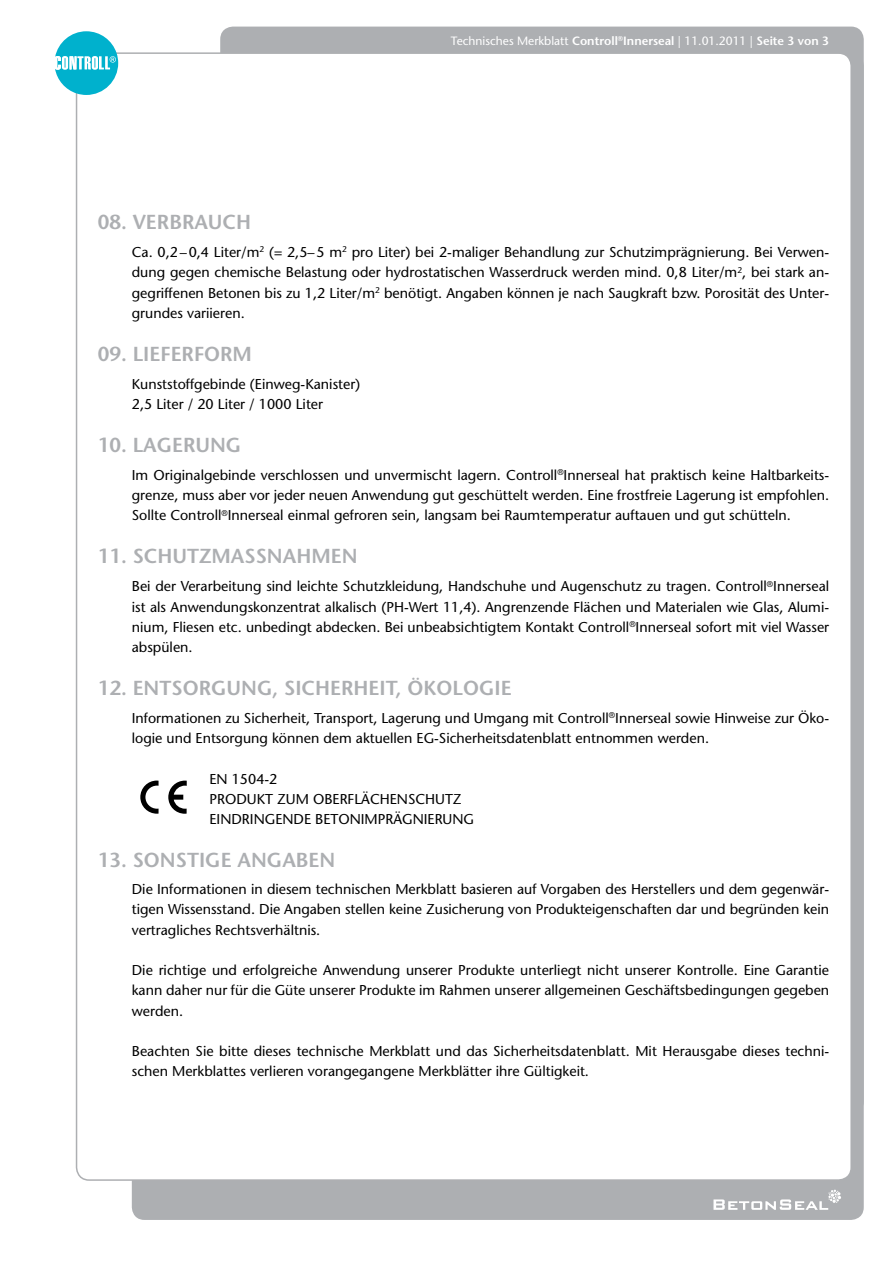
<style>
.page{position:relative;width:893px;height:1263px;background:#fff}
.page>*{position:absolute;margin:0;border:0;box-sizing:border-box;transform-origin:0 0}
.t1{font:600 20.25px "Stone Sans Std";color:#adafb2}
.t2{font:500 14.25px/20.2px "Stone Sans Std";color:#000;text-align:justify}
.t3{font:500 12px "Stone Sans Std";color:#fff}
.s1{font-weight:600}
</style>
<div class="page">
<div style="left:220px;top:27px;width:644px;height:1087px;background:#adafb2;border-radius:13px"></div>
<div style="left:132px;top:53px;width:732px;height:1167px;background:#adafb2;border-radius:13px"></div>
<div style="left:77px;top:53px;width:774px;height:1127px;background:#fff;border-radius:13px"></div>
<svg style="left:713px;top:1189px;width:128px;height:21px"></svg>
<svg style="left:55px;top:31px;width:63px;height:64px"></svg>
<svg style="left:168px;top:781px;width:19px;height:33px"></svg>
<svg style="left:140px;top:780px;width:19px;height:34px"></svg>
<p class="t3" style="left:451px;top:34px;width:380px">Technisches Merkblatt <span class="s1">CONTROLL</span><sup>®</sup><span class="s1">INNERSEAL</span> | 11.01.2011 | <span class="s1">SEITE 3 VON 3</span></p>
<h1 class="t1" style="left:98px;top:210px;width:155px">08. VERBRAUCH</h1>
<p class="t2" style="left:132px;top:242px;width:699px">Ca. 0,2–0,4 Liter/m<sup>2</sup> (= 2,5–5 m<sup>2</sup> pro Liter) bei 2-maliger Behandlung zur Schutzimprägnierung. Bei Verwen&shy;dung gegen chemische Belastung oder hydrostatischen Wasserdruck werden mind. 0,8 Liter/m<sup>2</sup>, bei stark an&shy;gegriffenen Betonen bis zu 1,2 Liter/m<sup>2</sup> benötigt. Angaben können je nach Saugkraft bzw. Porosität des Unter&shy;grundes variieren.</p>
<h1 class="t1" style="left:98px;top:342px;width:152px">09. LI EFERFORM</h1>
<p class="t2" style="left:132px;top:374px;width:230px">Kunststoffgebinde (Einweg-Kanister)<br>2,5 Liter / 20 Liter / 1000 Liter</p>
<h1 class="t1" style="left:98px;top:433px;width:145px">10. LAGERUNG</h1>
<p class="t2" style="left:132px;top:465px;width:699px">Im Originalgebinde verschlossen und unvermischt lagern. Controll<sup>®</sup>Innerseal hat praktisch keine Haltbarkeits&shy;grenze, muss aber vor jeder neuen Anwendung gut geschüttelt werden. Eine frostfreie Lagerung ist empfohlen.<br>Sollte Controll<sup>®</sup>Innerseal einmal gefroren sein, langsam bei Raumtemperatur auftauen und gut schütteln.</p>
<h1 class="t1" style="left:98px;top:544px;width:261px">11. SCHUTZMASSNAHM EN</h1>
<p class="t2" style="left:132px;top:576px;width:699px">Bei der Verarbeitung sind leichte Schutzkleidung, Handschuhe und Augenschutz zu tragen. Controll<sup>®</sup>Innerseal ist als Anwendungskonzentrat alkalisch (PH-Wert 11,4). Angrenzende Flächen und Materialen wie Glas, Alumi&shy;nium, Fliesen etc. unbedingt abdecken. Bei unbeabsichtigtem Kontakt Controll<sup>®</sup>Innerseal sofort mit viel Wasser abspülen.</p>
<h1 class="t1" style="left:98px;top:676px;width:415px">12. ENTSORGUNG, SICHERHEIT, ÖKOLOGI E</h1>
<p class="t2" style="left:132px;top:708px;width:699px">Informationen zu Sicherheit, Transport, Lagerung und Umgang mit Controll<sup>®</sup>Innerseal sowie Hinweise zur Öko&shy;logie und Entsorgung können dem aktuellen EG-Sicherheitsdatenblatt entnommen werden.</p>
<p class="t2" style="left:209px;top:769px;width:69px">EN 1504-2<br>Produkt</p>
<p class="t2" style="left:277px;top:789px;width:12px">zum</p>
<p class="t2" style="left:313px;top:789px;width:20px">Oberfl</p>
<p class="t2" style="left:361px;top:789px;width:19px">ächenschutz</p>
<p class="t2" style="left:209px;top:809px;width:17px">Eindringende</p>
<p class="t2" style="left:315px;top:809px;width:18px">Betonimpr</p>
<p class="t2" style="left:393px;top:809px;width:19px">ägnierung</p>
<h1 class="t1" style="left:98px;top:848px;width:239px">13. SONSTIGE ANGABEN</h1>
<p class="t2" style="left:132px;top:879px;width:699px">Die Informationen in diesem technischen Merkblatt basieren auf Vorgaben des Herstellers und dem gegenwär&shy;tigen Wissensstand. Die Angaben stellen keine Zusicherung von Produkteigenschaften dar und begründen kein vertragliches Rechtsverhältnis.</p>
<p class="t2" style="left:132px;top:960px;width:699px">Die richtige und erfolgreiche Anwendung unserer Produkte unterliegt nicht unserer Kontrolle. Eine Garantie kann daher nur für die Güte unserer Produkte im Rahmen unserer allgemeinen Geschäftsbedingungen gegeben werden.</p>
<p class="t2" style="left:132px;top:1041px;width:699px">Beachten Sie bitte dieses technische Merkblatt und das Sicherheitsdatenblatt. Mit Herausgabe dieses techni&shy;schen Merkblattes verlieren vorangegangene Merkblätter ihre Gültigkeit.</p>
</div>
